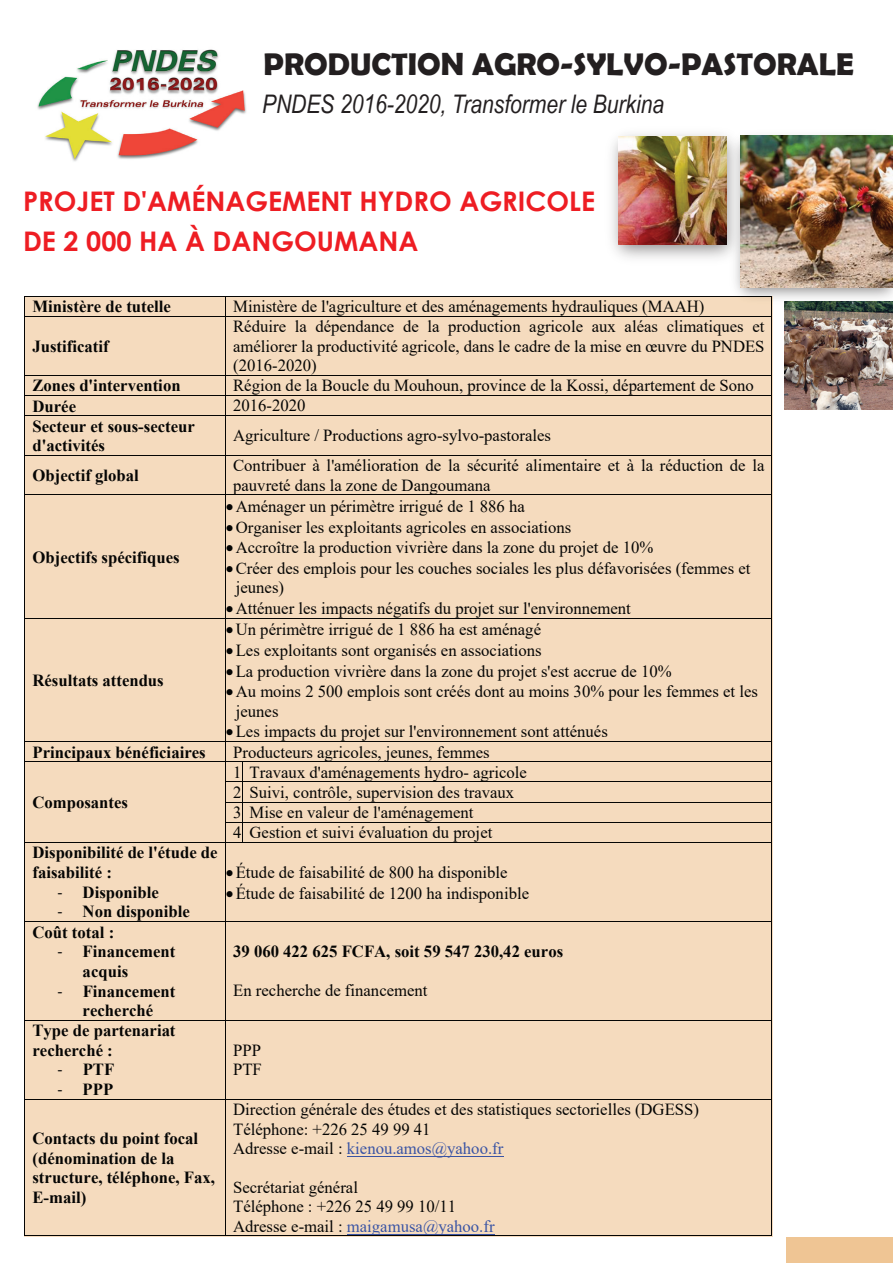
<style>
.page{position:relative;width:893px;height:1263px;background:#fff}
.page>*{position:absolute;margin:0;border:0;box-sizing:border-box;transform-origin:0 0}
.t1{font:700 31.5px "Berlin Sans FB Demi";color:#231f20}
.t2{font:700 27px/40.5px "Century Gothic";color:#ee1d23}
.t3{font:italic 25.65px "Arial Narrow";color:#231f20}
.t4{font:16.95px/19.5px "Times New Roman";color:#050504}
.t5{font:700 16.95px/19.5px "Times New Roman";color:#050504}
.s1{font-family:"Calibri";font-weight:400}
.s2{color:#3a54a4}
</style>
<div class="page">
<img style="left:37px;top:49px;width:210px;height:113px">
<img style="left:785px;top:315px;width:108px;height:94px">
<img style="left:612px;top:134px;width:106px;height:125px">
<img style="left:618px;top:137px;width:100px;height:108px">
<img style="left:718px;top:134px;width:175px;height:181px">
<img style="left:741px;top:136px;width:151px;height:151px">
<div style="left:787px;top:1237px;width:106px;height:26px;background:#efc594"></div>
<div style="left:24px;top:296px;width:748px;height:941px;background:#f5dbbe"></div>
<hr style="left:25px;top:296px;width:200px;height:1px;background:#050504">
<hr style="left:226px;top:296px;width:546px;height:1px;background:#050504">
<hr style="left:25px;top:316px;width:200px;height:1px;background:#050504">
<svg style="left:225px;top:296px;width:1px;height:21px"></svg>
<hr style="left:226px;top:316px;width:546px;height:1px;background:#050504">
<svg style="left:772px;top:296px;width:1px;height:21px"></svg>
<hr style="left:25px;top:317px;width:1px;height:58px;background:#050504">
<hr style="left:225px;top:317px;width:1px;height:58px;background:#050504">
<hr style="left:772px;top:317px;width:1px;height:58px;background:#050504">
<hr style="left:25px;top:375px;width:200px;height:1px;background:#050504">
<hr style="left:226px;top:375px;width:546px;height:1px;background:#050504">
<hr style="left:25px;top:395px;width:200px;height:1px;background:#050504">
<hr style="left:226px;top:395px;width:546px;height:1px;background:#050504">
<hr style="left:25px;top:415px;width:200px;height:1px;background:#050504">
<svg style="left:225px;top:375px;width:1px;height:41px"></svg>
<hr style="left:226px;top:415px;width:546px;height:1px;background:#050504">
<svg style="left:772px;top:375px;width:1px;height:41px"></svg>
<hr style="left:25px;top:416px;width:1px;height:39px;background:#050504">
<hr style="left:225px;top:416px;width:1px;height:39px;background:#050504">
<hr style="left:772px;top:416px;width:1px;height:39px;background:#050504">
<hr style="left:25px;top:455px;width:200px;height:1px;background:#050504">
<hr style="left:226px;top:455px;width:546px;height:1px;background:#050504">
<hr style="left:25px;top:456px;width:1px;height:38px;background:#050504">
<hr style="left:225px;top:456px;width:1px;height:38px;background:#050504">
<hr style="left:772px;top:456px;width:1px;height:38px;background:#050504">
<hr style="left:25px;top:494px;width:200px;height:1px;background:#050504">
<hr style="left:226px;top:494px;width:546px;height:1px;background:#050504">
<hr style="left:25px;top:495px;width:1px;height:123px;background:#050504">
<hr style="left:225px;top:495px;width:1px;height:123px;background:#050504">
<hr style="left:772px;top:495px;width:1px;height:123px;background:#050504">
<hr style="left:25px;top:618px;width:200px;height:1px;background:#050504">
<hr style="left:226px;top:618px;width:546px;height:1px;background:#050504">
<hr style="left:25px;top:618px;width:1px;height:123px;background:#050504">
<hr style="left:225px;top:618px;width:1px;height:123px;background:#050504">
<hr style="left:772px;top:618px;width:1px;height:123px;background:#050504">
<hr style="left:25px;top:741px;width:200px;height:1px;background:#050504">
<hr style="left:226px;top:741px;width:546px;height:1px;background:#050504">
<hr style="left:25px;top:761px;width:200px;height:1px;background:#050504">
<hr style="left:242px;top:761px;width:530px;height:1px;background:#050504">
<hr style="left:242px;top:781px;width:530px;height:1px;background:#050504">
<hr style="left:242px;top:802px;width:530px;height:1px;background:#050504">
<hr style="left:242px;top:822px;width:530px;height:1px;background:#050504">
<hr style="left:25px;top:842px;width:200px;height:1px;background:#050504">
<svg style="left:225px;top:741px;width:18px;height:102px"></svg>
<hr style="left:242px;top:842px;width:530px;height:1px;background:#050504">
<svg style="left:772px;top:741px;width:1px;height:102px"></svg>
<hr style="left:25px;top:843px;width:1px;height:78px;background:#050504">
<hr style="left:225px;top:843px;width:1px;height:78px;background:#050504">
<hr style="left:772px;top:843px;width:1px;height:78px;background:#050504">
<hr style="left:25px;top:921px;width:200px;height:1px;background:#050504">
<hr style="left:226px;top:921px;width:546px;height:1px;background:#050504">
<hr style="left:25px;top:922px;width:1px;height:98px;background:#050504">
<hr style="left:225px;top:922px;width:1px;height:98px;background:#050504">
<hr style="left:772px;top:922px;width:1px;height:98px;background:#050504">
<hr style="left:25px;top:1020px;width:200px;height:1px;background:#050504">
<hr style="left:226px;top:1020px;width:546px;height:1px;background:#050504">
<hr style="left:25px;top:1020px;width:1px;height:79px;background:#050504">
<hr style="left:225px;top:1020px;width:1px;height:79px;background:#050504">
<hr style="left:772px;top:1020px;width:1px;height:79px;background:#050504">
<hr style="left:347px;top:1156px;width:156px;height:1px;background:#3a54a4">
<hr style="left:347px;top:1233px;width:148px;height:1px;background:#3a54a4">
<hr style="left:25px;top:1099px;width:200px;height:1px;background:#050504">
<hr style="left:226px;top:1099px;width:546px;height:1px;background:#050504">
<hr style="left:25px;top:1099px;width:1px;height:136px;background:#050504">
<hr style="left:25px;top:1235px;width:200px;height:1px;background:#050504">
<hr style="left:225px;top:1099px;width:1px;height:136px;background:#050504">
<hr style="left:226px;top:1235px;width:546px;height:1px;background:#050504">
<hr style="left:772px;top:1099px;width:1px;height:136px;background:#050504">
<h1 class="t1" style="left:264px;top:46px;width:592px">PRODUCTION AGRO-SYLVO-PASTORALE</h1>
<h3 class="t3" style="left:262px;top:86px;width:404px">PNDES 2016-2020, Transformer le Burkina</h3>
<h2 class="t2" style="left:23px;top:180px;width:573px">PROJET D'AMÉNAGEMENT HYDRO AGRICOLE<br>DE 2 000 HA À DANGOUMANA</h2>
<p class="t5" style="left:32px;top:296px;width:140px">Ministère de tutelle</p>
<p class="t4" style="left:233px;top:296px;width:473px">Ministère de l'agriculture et des aménagements hydrauliques (MAAH)</p>
<p class="t5" style="left:32px;top:336px;width:78px">Justificatif</p>
<p class="t4" style="left:233px;top:316px;width:533px;text-align:justify">Réduire la dépendance de la production agricole aux aléas climatiques et améliorer la productivité agricole, dans le cadre de la mise en œuvre du PNDES (2016-2020)</p>
<p class="t5" style="left:32px;top:375px;width:150px">Zones d'intervention</p>
<p class="t4" style="left:233px;top:375px;width:522px">Région de la Boucle du Mouhoun, province de la Kossi, département de Sono</p>
<p class="t5" style="left:32px;top:396px;width:45px">Durée</p>
<p class="t4" style="left:233px;top:395px;width:74px">2016-2020</p>
<p class="t5" style="left:32px;top:416px;width:164px">Secteur et sous-secteur d'activités</p>
<p class="t4" style="left:233px;top:425px;width:319px">Agriculture / Productions agro-sylvo-pastorales</p>
<p class="t5" style="left:32px;top:465px;width:108px">Objectif global</p>
<p class="t4" style="left:233px;top:455px;width:533px">Contribuer à l'amélioration de la sécurité alimentaire et à la réduction de la pauvreté dans la zone de Dangoumana</p>
<p class="t5" style="left:32px;top:547px;width:149px">Objectifs spécifiques</p>
<p class="t5" style="left:32px;top:670px;width:133px">Résultats attendus</p>
<p class="t4" style="left:226px;top:496px;width:300px">•Aménager un périmètre irrigué de 1 886 ha</p>
<p class="t4" style="left:226px;top:517px;width:347px">•Organiser les exploitants agricoles en associations</p>
<p class="t4" style="left:226px;top:537px;width:429px">•Accroître la production vivrière dans la zone du projet de 10%</p>
<p class="t4" style="left:236px;top:558px;width:516px;text-indent:-10px">•Créer des emplois pour les couches sociales les plus défavorisées (femmes et jeunes)</p>
<p class="t4" style="left:226px;top:598px;width:406px">•Atténuer les impacts négatifs du projet sur l'environnement</p>
<p class="t4" style="left:226px;top:619px;width:317px">•Un périmètre irrigué de 1 886 ha est aménagé</p>
<p class="t4" style="left:226px;top:640px;width:317px">•Les exploitants sont organisés en associations</p>
<p class="t4" style="left:226px;top:661px;width:447px">•La production vivrière dans la zone du projet s'est accrue de 10%</p>
<p class="t4" style="left:236px;top:681px;width:524px;text-indent:-10px">•Au moins 2 500 emplois sont créés dont au moins 30% pour les femmes et les jeunes</p>
<p class="t4" style="left:226px;top:721px;width:383px">•Les impacts du projet sur l'environnement sont atténués</p>
<p class="t5" style="left:32px;top:742px;width:175px">Principaux bénéficiaires</p>
<p class="t4" style="left:233px;top:742px;width:258px">Producteurs agricoles, jeunes, femmes</p>
<p class="t5" style="left:32px;top:792px;width:97px">Composantes</p>
<p class="t4" style="left:233px;top:761px;width:295px;line-height:20.1px">1 Travaux d'aménagements hydro- agricole 2 Suivi, contrôle, supervision des travaux<br>3 Mise en valeur de l'aménagement<br>4 Gestion et suivi évaluation du projet</p>
<p class="t5" style="left:32px;top:842px;width:187px">Disponibilité de l'étude de faisabilité :</p>
<p class="t5" style="left:58px;top:882px;width:103px"><span class="s1">-</span> Disponible</p>
<p class="t5" style="left:58px;top:901px;width:134px"><span class="s1">-</span> Non disponible</p>
<p class="t5" style="left:32px;top:922px;width:83px">Coût total :</p>
<p class="t5" style="left:83px;top:941px;width:94px;text-indent:-25px"><span class="s1">-</span> Financement acquis</p>
<p class="t5" style="left:58px;top:981px;width:119px;text-align:center"><span class="s1">-</span> Financement recherché</p>
<p class="t5" style="left:32px;top:1020px;width:145px">Type de partenariat recherché :</p>
<p class="t5" style="left:58px;top:1059px;width:58px"><span class="s1">-</span> PTF</p>
<p class="t5" style="left:58px;top:1079px;width:57px"><span class="s1">-</span> PPP</p>
<p class="t5" style="left:32px;top:1128px;width:184px">Contacts du point focal (dénomination de la structure, téléphone, Fax,<br>E-mail)</p>
<p class="t4" style="left:226px;top:862px;width:283px">•Étude de faisabilité de 800 ha disponible</p>
<p class="t4" style="left:226px;top:883px;width:305px">•Étude de faisabilité de 1200 ha indisponible</p>
<p class="t5" style="left:233px;top:941px;width:332px">39 060 422 625 FCFA, soit 59 547 230,42 euros</p>
<p class="t4" style="left:233px;top:980px;width:196px">En recherche de financement</p>
<p class="t4" style="left:233px;top:1040px;width:30px">PPP<br>PTF</p>
<p class="t4" style="left:233px;top:1099px;width:467px">Direction générale des études et des statistiques sectorielles (DGESS)<br>Téléphone: +226 25 49 99 41<br>Adresse e-mail : <span class="s2">kienou.amos@yahoo.fr</span></p>
<p class="t4" style="left:233px;top:1177px;width:263px">Secrétariat général<br>Téléphone : +226 25 49 99 10/11<br>Adresse e-mail : <span class="s2">maigamusa@yahoo.fr</span></p>
</div>
